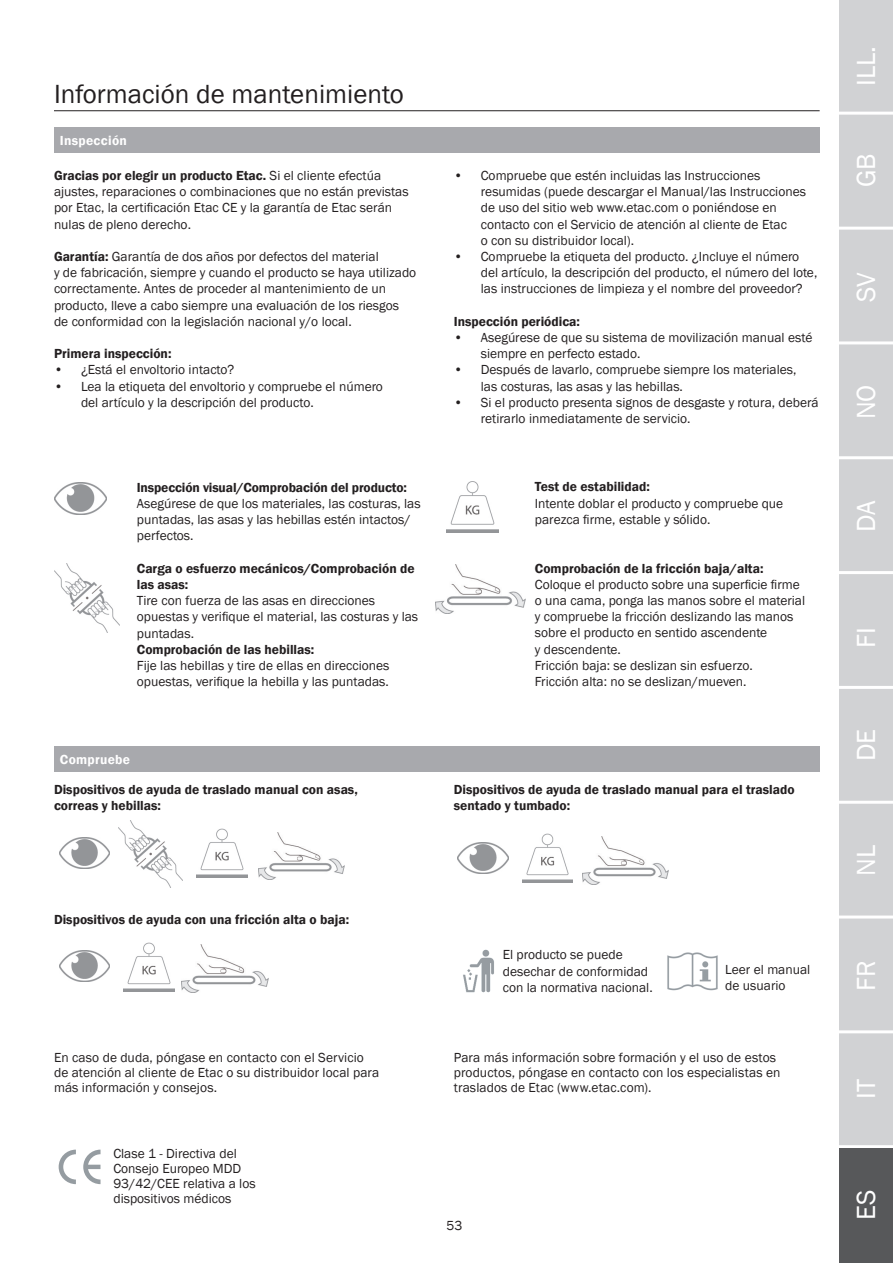
<style>
.page{position:relative;width:893px;height:1263px;background:#fff}
.page>*{position:absolute;margin:0;border:0;box-sizing:border-box;transform-origin:0 0}
.Header_-_Overskrif{font:27px "Franklin Gothic";color:#231f20}
.t1{font:27px "Franklin Gothic";color:#fff}
.Brødtekst{font:13.5px/16.2px "Franklin Gothic";color:#231f20}
.Brødtekst_FED{font:600 13.5px/16.2px "Franklin Gothic";color:#231f20}
.Skema_overskrifter_o{font:13.5px/15px "Franklin Gothic";letter-spacing:.005em;color:#231f20}
.Symbol_tekster{font:13.5px/15px "Franklin Gothic";color:#231f20}
.Skema_overskrifter_o-2{font:600 13.5px "Franklin Gothic";letter-spacing:.02em;color:#fff}
.s1{font-weight:600}
</style>
<div class="page">
<div style="left:839px;top:0;width:54px;height:1263px;background:#d1d2d4"></div>
<hr style="left:839px;top:112px;width:54px;height:3px;background:#fff">
<hr style="left:839px;top:227px;width:54px;height:3px;background:#fff">
<hr style="left:839px;top:341px;width:54px;height:3px;background:#fff">
<hr style="left:839px;top:456px;width:54px;height:3px;background:#fff">
<hr style="left:839px;top:571px;width:54px;height:3px;background:#fff">
<hr style="left:839px;top:686px;width:54px;height:3px;background:#fff">
<hr style="left:839px;top:801px;width:54px;height:3px;background:#fff">
<hr style="left:839px;top:915px;width:54px;height:3px;background:#fff">
<hr style="left:839px;top:1030px;width:54px;height:3px;background:#fff">
<hr style="left:839px;top:1145px;width:54px;height:3px;background:#fff">
<hr style="left:54px;top:110px;width:766px;height:1px;background:#231f20">
<div style="left:839px;top:1148px;width:54px;height:115px;background:#57585a"></div>
<svg style="left:59px;top:1149px;width:17px;height:35px"></svg>
<svg style="left:83px;top:1149px;width:18px;height:35px"></svg>
<div style="left:54px;top:128px;width:766px;height:25px;background:#a8a9ad"></div>
<img style="left:436px;top:564px;width:89px;height:49px">
<img style="left:258px;top:832px;width:87px;height:48px">
<img style="left:582px;top:837px;width:87px;height:47px">
<img style="left:181px;top:945px;width:87px;height:47px">
<img style="left:446px;top:481px;width:53px;height:51px">
<img style="left:197px;top:828px;width:50px;height:50px">
<img style="left:522px;top:833px;width:51px;height:49px">
<img style="left:123px;top:942px;width:51px;height:49px">
<img style="left:54px;top:563px;width:66px;height:69px">
<img style="left:119px;top:820px;width:63px;height:67px">
<img style="left:54px;top:483px;width:52px;height:32px">
<img style="left:59px;top:838px;width:50px;height:31px">
<img style="left:458px;top:842px;width:50px;height:31px">
<img style="left:59px;top:950px;width:50px;height:31px">
<img style="left:667px;top:952px;width:51px;height:39px">
<img style="left:463px;top:949px;width:31px;height:44px">
<div style="left:54px;top:746px;width:766px;height:26px;background:#a8a9ad"></div>
<p class="Header_-_Overskrif" style="left:54px;top:78px;width:351px">Información de mantenimiento</p>
<p class="Skema_overskrifter_o-2" style="left:60px;top:132px;width:69px">Inspección</p>
<p class="Brødtekst" style="left:54px;top:168px;width:356px"><span class="s1">Gracias por elegir un producto Etac.</span> Si el cliente efectúa ajustes, reparaciones o combinaciones que no están previstas por Etac, la certificación Etac CE y la garantía de Etac serán nulas de pleno derecho.</p>
<p class="Brødtekst" style="left:54px;top:249px;width:364px"><span class="s1">Garantía:</span> Garantía de dos años por defectos del material<br>y de fabricación, siempre y cuando el producto se haya utilizado correctamente. Antes de proceder al mantenimiento de un producto, lleve a cabo siempre una evaluación de los riesgos de conformidad con la legislación nacional y/o local.</p>
<p class="Brødtekst_FED" style="left:54px;top:346px;width:119px">Primera inspección:</p>
<p class="Brødtekst" style="left:54px;top:362px;width:182px">• ¿Está el envoltorio intacto?</p>
<p class="Brødtekst" style="left:81px;top:378px;width:303px;text-indent:-27px">• Lea la etiqueta del envoltorio y compruebe el número del artículo y la descripción del producto.</p>
<p class="Brødtekst_FED" style="left:137px;top:479px;width:271px">Inspección visual/Comprobación del producto:</p>
<p class="Brødtekst" style="left:137px;top:496px;width:285px">Asegúrese de que los materiales, las costuras, las puntadas, las asas y las hebillas estén intactos/ perfectos.</p>
<p class="Brødtekst_FED" style="left:137px;top:560px;width:279px">Carga o esfuerzo mecánicos/Comprobación de las asas:</p>
<p class="Brødtekst" style="left:137px;top:593px;width:283px">Tire con fuerza de las asas en direcciones opuestas y verifique el material, las costuras y las puntadas.</p>
<p class="Brødtekst_FED" style="left:137px;top:641px;width:179px">Comprobación de las hebillas:</p>
<p class="Brødtekst" style="left:137px;top:658px;width:254px">Fije las hebillas y tire de ellas en direcciones opuestas, verifique la hebilla y las puntadas.</p>
<p class="Skema_overskrifter_o-2" style="left:60px;top:751px;width:72px">Compruebe</p>
<p class="Brødtekst_FED" style="left:54px;top:782px;width:305px">Dispositivos de ayuda de traslado manual con asas, correas y hebillas:</p>
<p class="Brødtekst" style="left:481px;top:168px;width:327px;text-indent:-27px">• Compruebe que estén incluidas las Instrucciones resumidas (puede descargar el Manual/las Instrucciones de uso del sitio web www.etac.com o poniéndose en contacto con el Servicio de atención al cliente de Etac<br>o con su distribuidor local).</p>
<p class="Brødtekst" style="left:481px;top:249px;width:338px;text-indent:-27px">• Compruebe la etiqueta del producto. ¿Incluye el número del artículo, la descripción del producto, el número del lote, las instrucciones de limpieza y el nombre del proveedor?</p>
<p class="Brødtekst_FED" style="left:454px;top:313px;width:128px">Inspección periódica:</p>
<p class="Brødtekst" style="left:481px;top:330px;width:333px;text-indent:-27px">• Asegúrese de que su sistema de movilización manual esté siempre en perfecto estado.</p>
<p class="Brødtekst" style="left:481px;top:362px;width:317px;text-indent:-27px">• Después de lavarlo, compruebe siempre los materiales, las costuras, las asas y las hebillas.</p>
<p class="Brødtekst" style="left:481px;top:394px;width:339px;text-indent:-27px">• Si el producto presenta signos de desgaste y rotura, deberá retirarlo inmediatamente de servicio.</p>
<p class="Brødtekst_FED" style="left:535px;top:479px;width:116px">Test de estabilidad:</p>
<p class="Brødtekst" style="left:535px;top:495px;width:250px">Intente doblar el producto y compruebe que parezca firme, estable y sólido.</p>
<p class="Brødtekst_FED" style="left:535px;top:560px;width:230px">Comprobación de la fricción baja/alta:</p>
<p class="Brødtekst" style="left:535px;top:576px;width:272px">Coloque el producto sobre una superficie firme o una cama, ponga las manos sobre el material y compruebe la fricción deslizando las manos sobre el producto en sentido ascendente<br>y descendente.<br>Fricción baja: se deslizan sin esfuerzo.<br>Fricción alta: no se deslizan/mueven.</p>
<p class="Brødtekst_FED" style="left:454px;top:782px;width:342px">Dispositivos de ayuda de traslado manual para el traslado sentado y tumbado:</p>
<p class="Brødtekst_FED" style="left:54px;top:911px;width:297px">Dispositivos de ayuda con una fricción alta o baja:</p>
<p class="Brødtekst" style="left:503px;top:947px;width:152px">El producto se puede desechar de conformidad con la normativa nacional.</p>
<p class="Brødtekst" style="left:725px;top:962px;width:87px">Leer el manual de usuario</p>
<p class="Skema_overskrifter_o" style="left:54px;top:1050px;width:327px">En caso de duda, póngase en contacto con el Servicio de atención al cliente de Etac o su distribuidor local para más información y consejos.</p>
<p class="Skema_overskrifter_o" style="left:454px;top:1050px;width:328px">Para más información sobre formación y el uso de estos productos, póngase en contacto con los especialistas en traslados de Etac (www.etac.com).</p>
<p class="Symbol_tekster" style="left:113px;top:1146px;width:144px">Clase 1 - Directiva del<br>Consejo Europeo MDD<br>93/42/CEE relativa a los dispositivos médicos</p>
<p class="Brødtekst" style="left:446px;top:1217px;width:17px">53</p>
<h1 class="t1" style="left:849px;top:86px;width:41px;rotate:-90deg">ILL.</h1>
<h1 class="t1" style="left:849px;top:187px;width:35px;rotate:-90deg">GB</h1>
<h1 class="t1" style="left:849px;top:302px;width:31px;rotate:-90deg">SV</h1>
<h1 class="t1" style="left:849px;top:419px;width:36px;rotate:-90deg">NO</h1>
<h1 class="t1" style="left:849px;top:532px;width:33px;rotate:-90deg">DA</h1>
<h1 class="t1" style="left:849px;top:648px;width:22px;rotate:-90deg">FI</h1>
<h1 class="t1" style="left:849px;top:761px;width:34px;rotate:-90deg">DE</h1>
<h1 class="t1" style="left:849px;top:876px;width:32px;rotate:-90deg">NL</h1>
<h1 class="t1" style="left:849px;top:991px;width:32px;rotate:-90deg">FR</h1>
<h1 class="t1" style="left:849px;top:1099px;width:21px;rotate:-90deg">IT</h1>
<h1 class="t1" style="left:849px;top:1220px;width:32px;rotate:-90deg">ES</h1>
</div>
